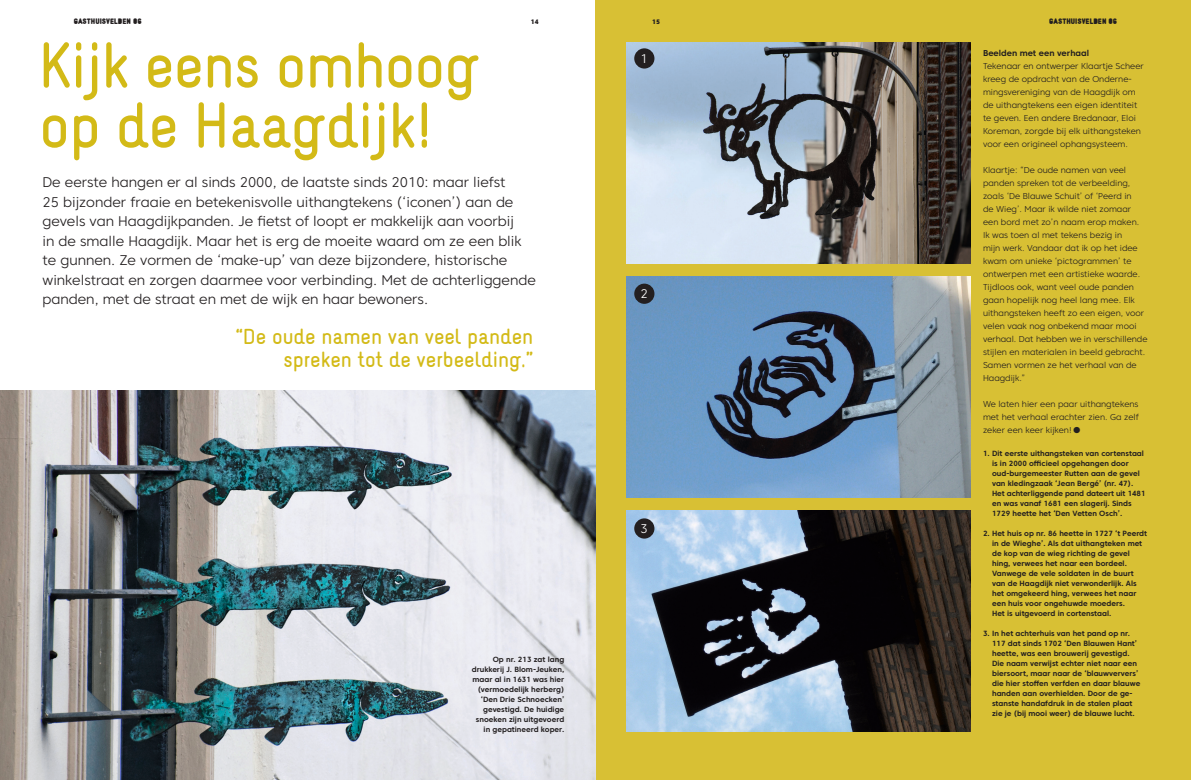
<style>
.page{position:relative;width:1191px;height:780px;background:#fff}
.page>*{position:absolute;margin:0;border:0;box-sizing:border-box;transform-origin:0 0}
.Streamer_zwart_14_19{font:56px "Naiv Bold Text";letter-spacing:-.01em;color:#d3ba17}
.Tussenkopje_zwart{font:300 27px "Core Sans C 35";color:#231f20}
.Streamer_zwart_14_19-2{font:19px/23px "Naiv Bold Text";color:#d3ba17;text-align:right}
.Streamer_zwart_14_19-3{font:300 14px/19.5px "Core Sans C 35";color:#231f20}
.Tussenkopje_zwart-2{font:300 12.5px "Core Sans C 35";color:#fff}
.Tussenkopje_zwart-3{font:300 8.5px/13px "Core Sans C 35";color:#231f20}
.Tussenkopje_zwart-4{font:700 8.5px "Core Sans C 65";color:#231f20}
.Tussenkopje_zwart-5{font:700 7.5px/10px "Core Sans C 65";color:#231f20}
.t1{font:900 7px "Naiv";color:#231f20}
.t2{font:800 6.5px "Core Sans C 85";color:#231f20}
</style>
<div class="page">
<div style="left:595px;top:0;width:596px;height:780px;background:#d8c034"></div>
<img style="left:626px;top:43px;width:344px;height:221px">
<img style="left:626px;top:277px;width:344px;height:221px">
<img style="left:626px;top:511px;width:344px;height:221px">
<div style="left:634px;top:48px;width:20px;height:21px;background:#231f20;border-radius:50%"></div>
<div style="left:634px;top:283px;width:20px;height:21px;background:#231f20;border-radius:50%"></div>
<div style="left:634px;top:518px;width:20px;height:20px;background:#231f20;border-radius:50%"></div>
<img style="left:0;top:390px;width:595px;height:390px">
<p class="t1" style="left:74px;top:17px;width:70px">GASTHUISVELDEN 06</p>
<p class="t2" style="left:531px;top:17px;width:9px">14</p>
<p class="t2" style="left:652px;top:17px;width:9px">15</p>
<p class="t1" style="left:1049px;top:17px;width:70px">GASTHUISVELDEN 06</p>
<p class="Streamer_zwart_14_19" style="left:38px;top:29px;width:443px">Kijk eens omhoog</p>
<p class="Streamer_zwart_14_19" style="left:39px;top:89px;width:395px">op de Haagdijk!</p>
<p class="Streamer_zwart_14_19-3" style="left:43px;top:172px;width:464px">De eerste hangen er al sinds 2000, de laatste sinds 2010: maar liefst</p>
<p class="Streamer_zwart_14_19-3" style="left:43px;top:192px;width:495px">25 bijzonder fraaie en betekenisvolle uithangtekens (‘iconen’) aan de gevels van Haagdijkpanden. Je fietst of loopt er makkelijk aan voorbij<br>in de smalle Haagdijk. Maar het is erg de moeite waard om ze een blik te gunnen. Ze vormen de ‘make-up’ van deze bijzondere, historische winkelstraat en zorgen daarmee voor verbinding. Met de achterliggende panden, met de straat en met de wijk en haar bewoners.</p>
<p class="Streamer_zwart_14_19-2" style="left:236px;top:325px;width:299px">“De oude namen van veel panden spreken tot de verbeelding.”</p>
<p class="Tussenkopje_zwart-5" style="left:472px;top:654px;width:94px;text-align:right">Op nr. 213 zat lang drukkerij J. Blom-Jeuken, maar al in 1631 was hier (vermoedelijk herberg) ‘Den Drie Schnoecken’ gevestigd. De huidige snoeken zijn uitgevoerd in gepatineerd koper.</p>
<p class="Tussenkopje_zwart-2" style="left:640px;top:51px;width:9px">1</p>
<p class="Tussenkopje_zwart-2" style="left:640px;top:286px;width:9px">2</p>
<p class="Tussenkopje_zwart-2" style="left:640px;top:520px;width:9px">3</p>
<p class="Tussenkopje_zwart-4" style="left:983px;top:47px;width:108px">Beelden met een verhaal</p>
<p class="Tussenkopje_zwart-3" style="left:983px;top:59px;width:162px">Tekenaar en ontwerper Klaartje Scheer kreeg de opdracht van de Onderne&shy;mingsvereniging van de Haagdijk om de uithangtekens een eigen identiteit te geven. Een andere Bredanaar, Eloi Koreman, zorgde bij elk uithangsteken voor een origineel ophangsysteem.</p>
<p class="Tussenkopje_zwart-3" style="left:983px;top:163px;width:166px">Klaartje: “De oude namen van veel panden spreken tot de verbeelding, zoals ‘De Blauwe Schuit’ of ‘Peerd in<br>de Wieg’. Maar ik wilde niet zomaar een bord met zo’n naam erop maken.<br>Ik was toen al met tekens bezig in<br>mijn werk. Vandaar dat ik op het idee kwam om unieke ‘pictogrammen’ te ontwerpen met een artistieke waarde.<br>Tijdloos ook, want veel oude panden gaan hopelijk nog heel lang mee. Elk uithangsteken heeft zo een eigen, voor velen vaak nog onbekend maar mooi verhaal. Dat hebben we in verschillende stijlen en materialen in beeld gebracht.<br>Samen vormen ze het verhaal van de Haagdijk.”</p>
<p class="Tussenkopje_zwart-3" style="left:983px;top:397px;width:157px;text-align:justify">We laten hier een paar uithangtekens met het verhaal erachter zien. Ga zelf zeker een keer kijken!</p>
<p class="Tussenkopje_zwart" style="left:1071px;top:412px;width:12px">•</p>
<p class="Tussenkopje_zwart-5" style="left:992px;top:448px;width:155px;text-indent:-9px">1. Dit eerste uithangsteken van cortenstaal is in 2000 officieel opgehangen door oud-burgemeester Rutten aan de gevel van kledingzaak ‘Jean Bergé’ (nr. 47).<br>Het achterliggende pand dateert uit 1481 en was vanaf 1681 een slagerij. Sinds 1729 heette het ‘Den Vetten Osch’.</p>
<p class="Tussenkopje_zwart-5" style="left:992px;top:528px;width:157px;text-indent:-9px">2. Het huis op nr. 86 heette in 1727 ‘t Peerdt in de Wieghe’. Als dat uithangteken met de kop van de wieg richting de gevel hing, verwees het naar een bordeel.<br>Vanwege de vele soldaten in de buurt van de Haagdijk niet verwonderlijk. Als het omgekeerd hing, verwees het naar een huis voor ongehuwde moeders.<br>Het is uitgevoerd in cortenstaal.</p>
<p class="Tussenkopje_zwart-5" style="left:992px;top:628px;width:150px;text-indent:-9px">3. In het achterhuis van het pand op nr.<br>117 dat sinds 1702 ‘Den Blauwen Hant’ heette, was een brouwerij gevestigd.<br>Die naam verwijst echter niet naar een biersoort, maar naar de ‘blauwververs’ die hier stoffen verfden en daar blauwe handen aan overhielden. Door de ge&shy;stanste handafdruk in de stalen plaat zie je (bij mooi weer) de blauwe lucht.</p>
</div>
